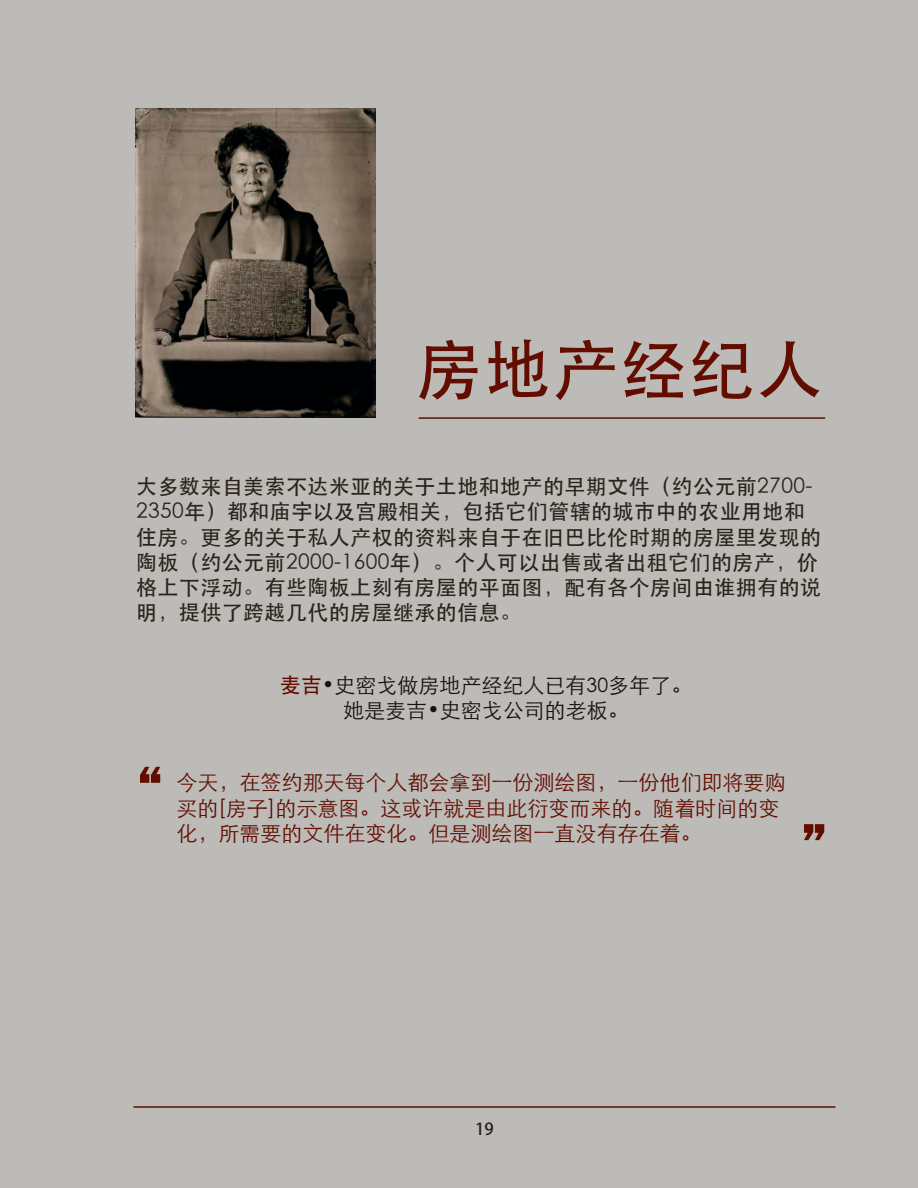
<style>
.page{position:relative;width:918px;height:1188px;background:#bcbbb8}
.page>*{position:absolute;margin:0;border:0;box-sizing:border-box;transform-origin:0 0}
.Occ_Head{font:66px "Adobe Heiti Std";letter-spacing:.03em;color:#620d00}
.t1{font:54px "ITC Franklin Gothic Std Hvy";color:#620d00}
.Occ_Body{font:21px/25.2px "ST Heiti";letter-spacing:.02em;color:#2b2219}
.Occ_Quote{font:300 21px/25.2px "ST Heiti SC";color:#620d00}
.Occ_Person{font:21px/25.2px "ST Xihei";color:#17130c;text-align:center}
.t2{font:16.5px "Adobe Heiti Std";color:#231f20}
.s1{font-family:"Adobe Heiti Std";color:#620d00}
.s2{font-size:19.5px}
</style>
<div class="page">
<hr style="left:134px;top:1106px;width:702px;height:2px;background:#5b1300">
<img style="left:135px;top:108px;width:240px;height:309px">
<hr style="left:419px;top:417px;width:406px;height:2px;background:#5b1300">
<p class="Occ_Head" style="left:417px;top:331px;width:407px">房地产经纪人</p>
<p class="Occ_Body" style="left:136px;top:474px;width:687px">大多数来自美索不达米亚的关于土地和地产的早期文件（约公元前2700- 2350年）都和庙宇以及宫殿相关，包括它们管辖的城市中的农业用地和住房。更多的关于私人产权的资料来自于在旧巴比伦时期的房屋里发现的陶板（约公元前2000-1600年）。个人可以出售或者出租它们的房产，价格上下浮动。有些陶板上刻有房屋的平面图，配有各个房间由谁拥有的说明，提供了跨越几代的房屋继承的信息。</p>
<p class="Occ_Person" style="left:280px;top:673px;width:414px"><span class="s1">麦吉</span>•史密戈做房地产经纪人已有<span class="s2">30</span>多年了。她是麦吉•史密戈公司的老板。</p>
<p class="t1" style="left:136px;top:754px;width:30px">“</p>
<p class="Occ_Quote" style="left:177px;top:768px;width:611px">今天，在签约那天每个人都会拿到一份测绘图，一份他们即将要购买的[房子]的示意图。这或许就是由此衍变而来的。随着时间的变化，所需要的文件在变化。但是测绘图一直没有存在着。</p>
<p class="t1" style="left:800px;top:811px;width:30px">”</p>
<p class="t2" style="left:475px;top:1119px;width:20px">19</p>
</div>
